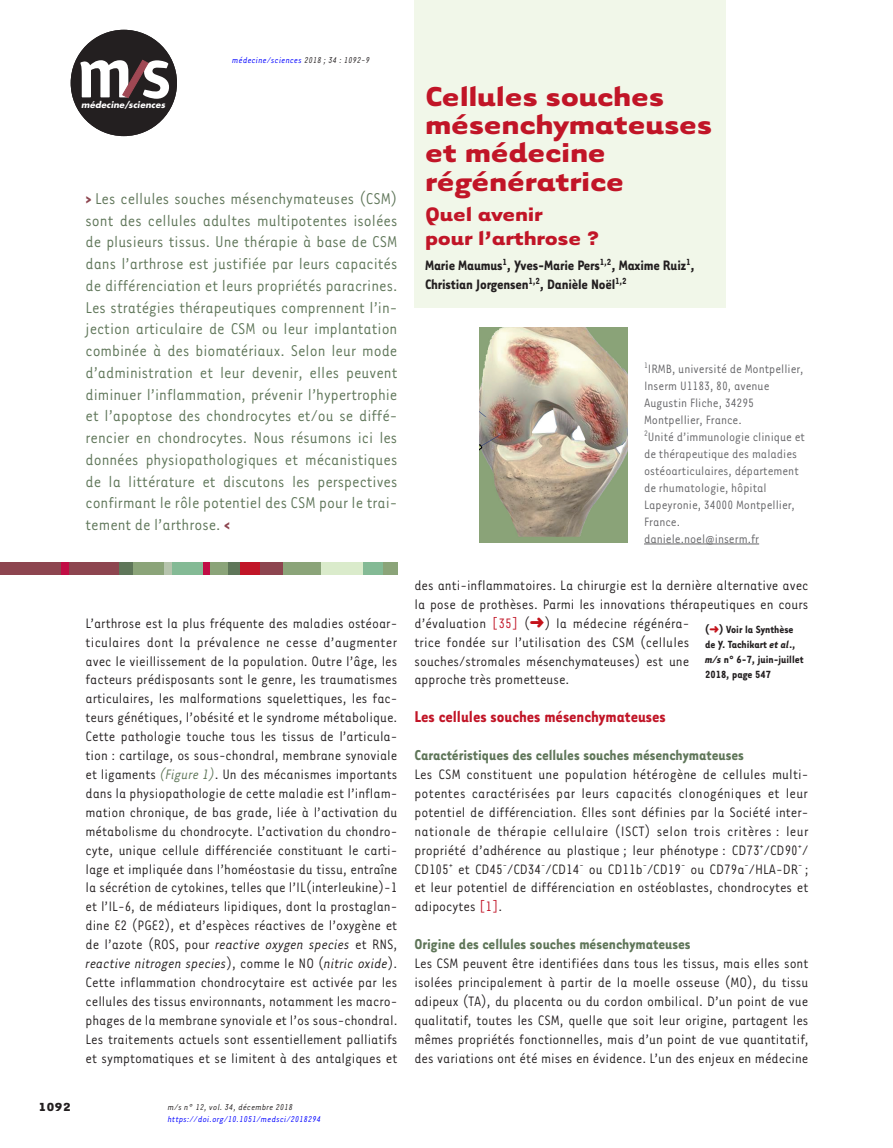
<style>
.page{position:relative;width:893px;height:1148px;background:#fff}
.page>*{position:absolute;margin:0;border:0;box-sizing:border-box;transform-origin:0 0}
.t1{font:700 31.5px/28.2px "Tarzana Wide";letter-spacing:-.01em;color:#c11527}
.t2{font:700 22.5px/24px "Tarzana Wide";letter-spacing:-.01em;color:#c11527}
.t3{font:18px/21.8px "Tarzana Narrow";color:#5f7659;text-align:justify}
.t4{font:700 18px "Tarzana Narrow";color:#c11527}
.t5{font:700 16.5px "Tarzana Narrow";color:#5f7659}
.t6{font:15.75px/18.9px "Tarzana Narrow";color:#231f20;text-align:justify}
.t7{font:700 15.75px/18.9px "Tarzana Narrow";letter-spacing:-.01em;color:#231f20}
.t8{font:700 15.15px/15.1px "Tarzana Narrow";color:#231f20;text-align:center}
.t9{font:13.95px/17px "Tarzana Narrow";color:#636366}
.t10{font:700 13.5px "Tarzana Wide";color:#231f20}
.t11{font:700 12px/15px "Tarzana Narrow";color:#231f20}
.t12{font:italic 9.75px "Tarzana Narrow";letter-spacing:.025em;color:#00f}
.t13{font:italic 9.75px "Tarzana Narrow";letter-spacing:.025em;color:#231f20}
.t14{font:italic 700 8.55px "Futura";letter-spacing:.01em;color:#fff}
.s1{color:#231f20}
.s2{font-weight:700;color:#8d454f}
.s3{font-style:italic;color:#5f7659}
.s4{font-style:italic}
.s5{color:#c11527}
.s6{color:#c4121a}
</style>
<div class="page">
<div style="left:71px;top:30px;width:106px;height:106px;background:#231f20;border-radius:50%"></div>
<svg style="left:80px;top:60px;width:89px;height:39px"></svg>
<div style="left:414px;top:0;width:312px;height:307px;background:#f1f7e9"></div>
<div style="left:0;top:562px;width:120px;height:12px;background:#8d454f"></div>
<div style="left:120px;top:562px;width:17px;height:12px;background:#5f7659"></div>
<div style="left:226px;top:562px;width:14px;height:12px;background:#5f7659"></div>
<div style="left:134px;top:562px;width:31px;height:12px;background:#8ba479"></div>
<div style="left:169px;top:562px;width:34px;height:12px;background:#84ba95"></div>
<div style="left:363px;top:562px;width:21px;height:12px;background:#84ba95"></div>
<div style="left:208px;top:562px;width:19px;height:12px;background:#8ba479"></div>
<div style="left:383px;top:562px;width:14px;height:12px;background:#8ba479"></div>
<div style="left:281px;top:562px;width:41px;height:12px;background:#8ba479"></div>
<div style="left:322px;top:562px;width:41px;height:12px;background:#daebcb"></div>
<div style="left:164px;top:562px;width:8px;height:12px;background:#b6c4ad"></div>
<div style="left:61px;top:562px;width:8px;height:12px;background:#c10d45"></div>
<div style="left:203px;top:562px;width:7px;height:12px;background:#c10d45"></div>
<div style="left:240px;top:562px;width:29px;height:12px;background:#c11527"></div>
<div style="left:260px;top:562px;width:22px;height:12px;background:#8d454f"></div>
<hr style="left:644px;top:544px;width:115px;height:1px;background:#636366">
<img style="left:480px;top:327px;width:147px;height:215px">
<p class="t14" style="left:81px;top:99px;width:85px">médecine/sciences</p>
<p class="t12" style="left:232px;top:54px;width:139px">médecine/sciences <span class="s1">2018 ; 34 : 1092-9</span></p>
<p class="t3" style="left:86px;top:187px;width:313px"><span class="s2">&gt;</span> Les cellules souches mésenchymateuses (CSM) sont des cellules adultes multipotentes isolées de plusieurs tissus. Une thérapie à base de CSM dans l’arthrose est justifiée par leurs capacités de différenciation et leurs propriétés paracrines.<br>Les stratégies thérapeutiques comprennent l’in&shy;jection articulaire de CSM ou leur implantation combinée à des biomatériaux. Selon leur mode d’administration et leur devenir, elles peuvent diminuer l’inflammation, prévenir l’hypertrophie et l’apoptose des chondrocytes et/ou se diffé&shy;rencier en chondrocytes. Nous résumons ici les données physiopathologiques et mécanistiques de la littérature et discutons les perspectives confirmant le rôle potentiel des CSM pour le trai&shy;tement de l’arthrose. <span class="s2">&lt;</span></p>
<p class="t8" style="left:304px;top:325px;width:84px">extracellulaires</p>
<p class="t8" style="left:278px;top:432px;width:69px">CSM efficace</p>
<p class="t8" style="left:115px;top:488px;width:64px">Test d'efficacité</p>
<p class="t10" style="left:38px;top:1097px;width:34px">1092</p>
<p class="t6" style="left:86px;top:613px;width:313px">L’arthrose est la plus fréquente des maladies ostéoar-</p>
<p class="t8" style="left:191px;top:617px;width:62px">spécifiques</p>
<p class="t6" style="left:86px;top:632px;width:313px">ticulaires dont la prévalence ne cesse d’augmenter avec le vieillissement de la population. Outre l’âge, les facteurs prédisposants sont le genre, les traumatismes articulaires, les malformations squelettiques, les fac&shy;teurs génétiques, l’obésité et le syndrome métabolique.<br>Cette pathologie touche tous les tissus de l’articula&shy;tion : cartilage, os sous-chondral, membrane synoviale et ligaments <span class="s3">(Figure 1)</span>. Un des mécanismes importants dans la physiopathologie de cette maladie est l’inflam&shy;mation chronique, de bas grade, liée à l’activation du métabolisme du chondrocyte. L’activation du chondro&shy;cyte, unique cellule différenciée constituant le carti&shy;lage et impliquée dans l’homéostasie du tissu, entraîne la sécrétion de cytokines, telles que l’IL(interleukine)-1 et l’IL-6, de médiateurs lipidiques, dont la prostaglan&shy;dine E2 (PGE2), et d’espèces réactives de l’oxygène et de l’azote (ROS, pour <span class="s4">reactive oxygen species</span> et RNS, <span class="s4">reactive nitrogen species</span>), comme le NO (<span class="s4">nitric oxide</span>).<br>Cette inflammation chondrocytaire est activée par les cellules des tissus environnants, notamment les macro&shy;phages de la membrane synoviale et l’os sous-chondral.<br>Les traitements actuels sont essentiellement palliatifs et symptomatiques et se limitent à des antalgiques et</p>
<p class="t13" style="left:168px;top:1101px;width:127px">m/s n° 12, vol. 34, décembre 2018</p>
<p class="t12" style="left:168px;top:1112px;width:155px">https://doi.org/10.1051/medsci/2018294</p>
<h1 class="t1" style="left:425px;top:80px;width:289px">Cellules souches mésenchymateuses et médecine régénératrice</h1>
<h2 class="t2" style="left:425px;top:201px;width:175px">Quel avenir<br>pour l’arthrose ?</h2>
<p class="t7" style="left:425px;top:255px;width:271px">Marie Maumus<sup>1</sup>, Yves-Marie Pers<sup>1,2</sup>, Maxime Ruiz<sup>1</sup>,<br>Christian Jorgensen<sup>1,2</sup>, Danièle Noël<sup>1,2</sup></p>
<p class="t9" style="left:644px;top:360px;width:162px"><sup>1</sup>IRMB, université de Montpellier,<br>Inserm U1183, 80, avenue<br>Augustin Fliche, 34295<br>Montpellier, France.<br><sup>2</sup>Unité d’immunologie clinique et de thérapeutique des maladies ostéoarticulaires, département de rhumatologie, hôpital<br>Lapeyronie, 34000 Montpellier,<br>France.<br>daniele.noel@inserm.fr</p>
<p class="t6" style="left:414px;top:575px;width:396px;text-align:left">des anti-inflammatoires. La chirurgie est la dernière alternative avec la pose de prothèses. Parmi les innovations thérapeutiques en cours d’évaluation <span class="s5">[35]</span> (<span class="s6">➜</span>) la médecine régénéra-<br>trice fondée sur l’utilisation des CSM (cellules<br>souches/stromales mésenchymateuses) est une<br>approche très prometteuse.</p>
<p class="t4" style="left:414px;top:705px;width:253px">Les cellules souches mésenchymateuses</p>
<p class="t5" style="left:414px;top:745px;width:331px">Caractéristiques des cellules souches mésenchymateuses</p>
<p class="t6" style="left:414px;top:764px;width:396px">Les CSM constituent une population hétérogène de cellules multi&shy;potentes caractérisées par leurs capacités clonogéniques et leur potentiel de différenciation. Elles sont définies par la Société inter&shy;nationale de thérapie cellulaire (ISCT) selon trois critères : leur propriété d’adhérence au plastique ; leur phénotype : CD73<sup>+</sup>/CD90<sup>+</sup>/ CD105<sup>+</sup> et CD45<sup>-</sup>/CD34<sup>-</sup>/CD14<sup>-</sup> ou CD11b<sup>-</sup>/CD19<sup>-</sup> ou CD79a<sup>-</sup>/HLA-DR<sup>-</sup> ; et leur potentiel de différenciation en ostéoblastes, chondrocytes et adipocytes <span class="s5">[1]</span>.</p>
<p class="t5" style="left:414px;top:934px;width:278px">Origine des cellules souches mésenchymateuses</p>
<p class="t6" style="left:414px;top:953px;width:396px">Les CSM peuvent être identifiées dans tous les tissus, mais elles sont isolées principalement à partir de la moelle osseuse (MO), du tissu adipeux (TA), du placenta ou du cordon ombilical. D’un point de vue qualitatif, toutes les CSM, quelle que soit leur origine, partagent les mêmes propriétés fonctionnelles, mais d’un point de vue quantitatif, des variations ont été mises en évidence. L’un des enjeux en médecine</p>
<p class="t11" style="left:705px;top:621px;width:100px">(<span class="s6">➜</span>) Voir la Synthèse de Y. Tachikart <span class="s4">et al</span>., <span class="s4">m/s</span> n° 6-7, juin-juillet<br>2018, page 547</p>
</div>
